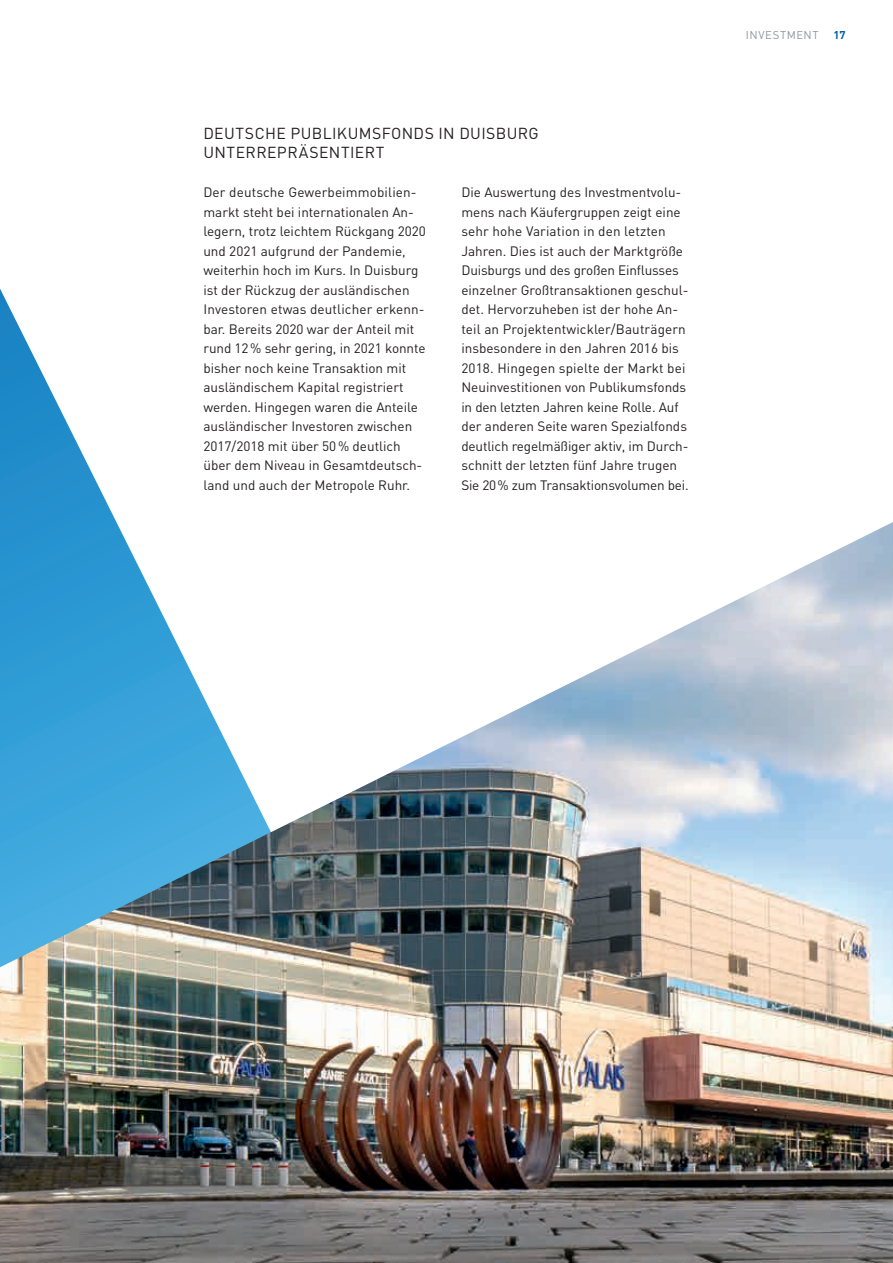
<style>
.page{position:relative;width:893px;height:1263px;background:#fff}
.page>*{position:absolute;margin:0;border:0;box-sizing:border-box;transform-origin:0 0}
.t1{font:15.75px/19.5px "DIN";letter-spacing:.025em;color:#231f20}
.t2{font:13.5px/19.5px "DIN";color:#231f20}
.t3{font:11.25px "DIN";letter-spacing:.055em;color:#939598}
.t4{font:700 11.25px "DIN";color:#0161aa}
</style>
<div class="page">
<svg style="left:0;top:289px;width:117px;height:233px"></svg>
<img style="left:0;top:522px;width:893px;height:741px">
<p class="t1" style="left:203px;top:123px;width:337px">DEUTSCHE PUBLIKUMSFONDS IN DUISBURG<br>UNTERREPRÄSENTIERT</p>
<p class="t2" style="left:461px;top:182px;width:229px">Die Auswertung des Investmentvolu&shy;mens nach Käufergruppen zeigt eine sehr hohe Variation in den letzten Jahren. Dies ist auch der Marktgröße Duisburgs und des großen Einflusses einzelner Großtransaktionen geschul&shy;det. Hervorzuheben ist der hohe An&shy;teil an Projektentwickler/Bauträgern insbesondere in den Jahren 2016 bis 2018. Hingegen spielte der Markt bei Neuinvestitionen von Publikumsfonds in den letzten Jahren keine Rolle. Auf der anderen Seite waren Spezialfonds deutlich regelmäßiger aktiv, im Durch&shy;schnitt der letzten fünf Jahre trugen Sie 20% zum Transaktionsvolumen bei.</p>
<p class="t2" style="left:203px;top:182px;width:224px">Der deutsche Gewerbeimmobilien&shy;markt steht bei internationalen An&shy;legern, trotz leichtem Rückgang 2020 und 2021 aufgrund der Pandemie, weiterhin hoch im Kurs. In Duisburg ist der Rückzug der ausländischen Investoren etwas deutlicher erkenn&shy;bar. Bereits 2020 war der Anteil mit rund 12% sehr gering, in 2021 konnte bisher noch keine Transaktion mit ausländischem Kapital registriert werden. Hingegen waren die Anteile ausländischer Investoren zwischen 2017/2018 mit über 50% deutlich über dem Niveau in Gesamtdeutsch&shy;land und auch der Metropole Ruhr.</p>
<p class="t3" style="left:746px;top:28px;width:74px">INVESTMENT</p>
<p class="t4" style="left:833px;top:28px;width:14px">17</p>
</div>
